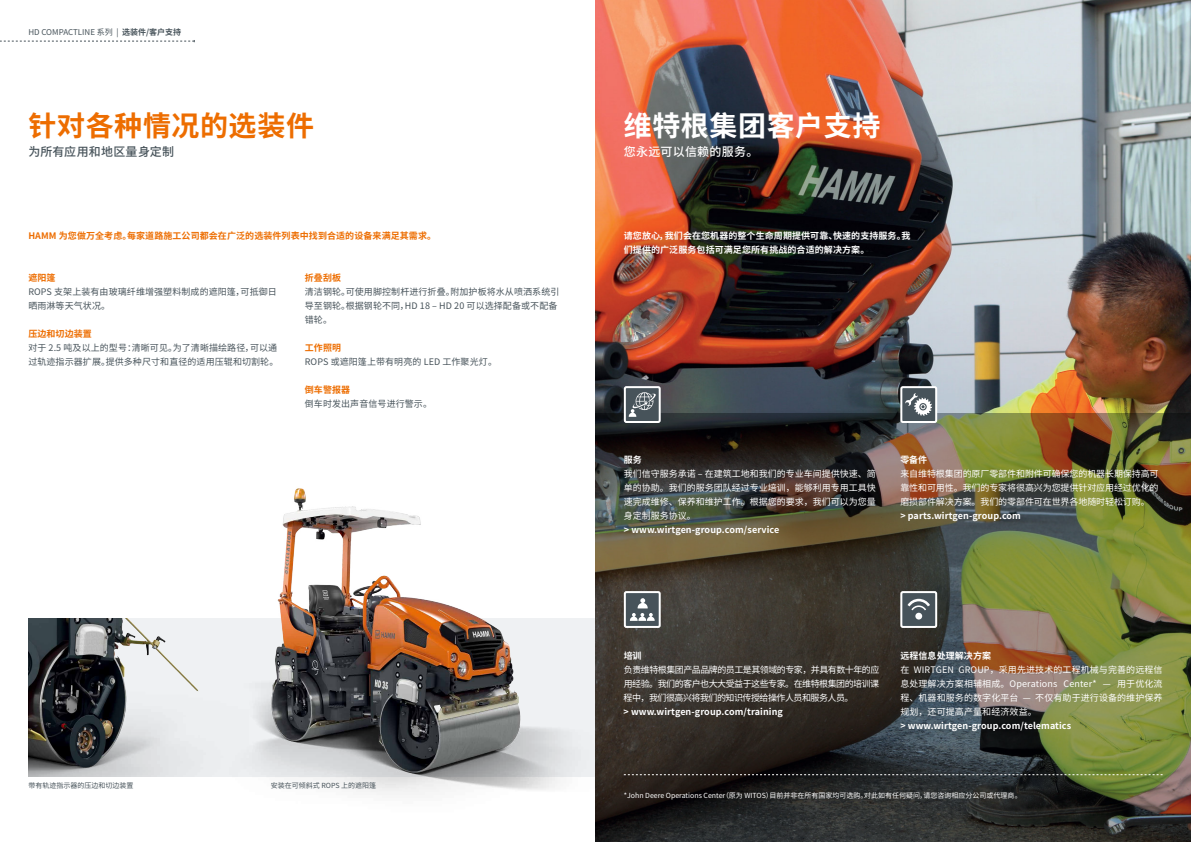
<style>
.page{position:relative;width:1191px;height:842px;background:#fff}
.page>*{position:absolute;margin:0;border:0;box-sizing:border-box;transform-origin:0 0}
.t1{font:700 28px "Source Han Sans CN";letter-spacing:.025em;color:#ed6d00}
.t2{font:700 28px "Source Han Sans CN";letter-spacing:.02em;color:#fff}
.t3{font:500 12px "Source Han Sans CN";letter-spacing:.015em;color:#47535a}
.t4{font:500 12px "Source Han Sans CN";letter-spacing:.02em;color:#fff}
.t5{font:9px/14px "Source Han Sans CN";letter-spacing:-.005em;color:#fff;text-align:justify}
.t6{font:9px/14px "Source Han Sans CN";letter-spacing:.01em;color:#47535a}
.t7{font:700 9px/14px "Source Han Sans CN";letter-spacing:.01em;color:#fff}
.t8{font:700 9px "Source Han Sans CN";letter-spacing:.01em;color:#ed6d00}
.t9{font:8px "Source Han Sans CN";color:#47535a}
.t10{font:7px "Source Han Sans CN";color:#fff}
.t11{font:7px "Source Han Sans CN";color:#47535a}
.s1{font-weight:700}
</style>
<div class="page">
<img style="left:595px;top:0;width:596px;height:413px">
<img style="left:248px;top:488px;width:346px;height:307px">
<img style="left:28px;top:618px;width:220px;height:159px">
<svg style="left:0;top:40px;width:195px;height:2px"></svg>
<img style="left:595px;top:413px;width:596px;height:429px">
<svg style="left:624px;top:774px;width:538px;height:1px"></svg>
<div style="left:625px;top:592px;width:34px;height:35px;background:#47535a;border-radius:2px"></div>
<div style="left:624px;top:591px;width:36px;height:37px;border:2px solid #fff;border-radius:2px"></div>
<svg style="left:630px;top:598px;width:24px;height:23px"></svg>
<div style="left:901px;top:592px;width:35px;height:35px;background:#47535a;border-radius:2px"></div>
<div style="left:900px;top:591px;width:37px;height:37px;border:2px solid #fff;border-radius:2px"></div>
<div style="left:915px;top:613px;width:7px;height:6px;background:#fff;border-radius:50%"></div>
<svg style="left:907px;top:599px;width:23px;height:11px"></svg>
<div style="left:625px;top:387px;width:34px;height:35px;background:#47535a;border-radius:2px"></div>
<div style="left:624px;top:386px;width:36px;height:37px;border:2px solid #fff;border-radius:2px"></div>
<svg style="left:628px;top:392px;width:28px;height:25px"></svg>
<div style="left:901px;top:387px;width:35px;height:35px;background:#47535a;border-radius:2px"></div>
<div style="left:900px;top:386px;width:37px;height:37px;border:2px solid #fff;border-radius:2px"></div>
<svg style="left:905px;top:393px;width:27px;height:23px"></svg>
<p class="t9" style="left:28px;top:27px;width:154px">HD COMPACTLINE 系列 | <span class="s1">选装件/客户支持</span></p>
<h1 class="t1" style="left:28px;top:110px;width:287px">针对各种情况的选装件</h1>
<h2 class="t3" style="left:28px;top:145px;width:147px">为所有应用和地区量身定制</h2>
<p class="t8" style="left:28px;top:231px;width:409px">HAMM 为您做万全考虑。每家道路施工公司都会在广泛的选装件列表中找到合适的设备来满足其需求。</p>
<p class="t8" style="left:305px;top:273px;width:38px">折叠刮板</p>
<p class="t6" style="left:305px;top:285px;width:256px">清洁钢轮。可使用脚控制杆进行折叠。附加护板将水从喷洒系统引导至钢轮。根据钢轮不同，HD 18 – HD 20 可以选择配备或不配备错轮。</p>
<p class="t8" style="left:305px;top:343px;width:38px">工作照明</p>
<p class="t6" style="left:305px;top:355px;width:194px">ROPS 或遮阳篷上带有明亮的 LED 工作聚光灯。</p>
<p class="t8" style="left:305px;top:385px;width:47px">倒车警报器</p>
<p class="t6" style="left:305px;top:397px;width:129px">倒车时发出声音信号进行警示。</p>
<p class="t8" style="left:28px;top:272px;width:29px">遮阳篷</p>
<p class="t6" style="left:28px;top:285px;width:250px">ROPS 支架上装有由玻璃纤维增强塑料制成的遮阳篷，可抵御日晒雨淋等天气状况。</p>
<p class="t8" style="left:28px;top:329px;width:65px">压边和切边装置</p>
<p class="t6" style="left:28px;top:341px;width:252px">对于 2.5 吨及以上的型号：清晰可见。为了清晰描绘路径，可以通过轨迹指示器扩展。提供多种尺寸和直径的适用压辊和切割轮。</p>
<p class="t11" style="left:28px;top:781px;width:107px">带有轨迹指示器的压边和切边装置</p>
<p class="t11" style="left:271px;top:781px;width:107px">安装在可倾斜式 ROPS 上的遮阳篷</p>
<h1 class="t2" style="left:624px;top:110px;width:258px">维特根集团客户支持</h1>
<h2 class="t4" style="left:624px;top:145px;width:136px">您永远可以信赖的服务。</h2>
<p class="t7" style="left:624px;top:229px;width:288px">请您放心，我们会在您机器的整个生命周期提供可靠、快速的支持服务。我们提供的广泛服务包括可满足您所有挑战的合适的解决方案。</p>
<p class="t7" style="left:624px;top:453px;width:20px">服务</p>
<p class="t5" style="left:624px;top:467px;width:253px">我们信守服务承诺 – 在建筑工地和我们的专业车间提供快速、简单的协助。我们的服务团队经过专业培训，能够利用专用工具快速完成维修、保养和维护工作。根据您的要求，我们可以为您量身定制服务协议。</p>
<p class="t7" style="left:624px;top:523px;width:157px">&gt; www.wirtgen-group.com/service</p>
<p class="t7" style="left:900px;top:453px;width:28px">零备件</p>
<p class="t5" style="left:900px;top:467px;width:260px">来自维特根集团的原厂零部件和附件可确保您的机器长期保持高可靠性和可用性。我们的专家将很高兴为您提供针对应用经过优化的磨损部件解决方案。我们的零部件可在世界各地随时轻松订购。</p>
<p class="t7" style="left:900px;top:509px;width:122px">&gt; parts.wirtgen-group.com</p>
<p class="t7" style="left:624px;top:649px;width:19px">培训</p>
<p class="t5" style="left:623px;top:663px;width:257px">负责维特根集团产品品牌的员工是其领域的专家，并具有数十年的应用经验。我们的客户也大大受益于这些专家。在维特根集团的培训课程中，我们很高兴将我们的知识传授给操作人员和服务人员。</p>
<p class="t7" style="left:623px;top:705px;width:161px">&gt; www.wirtgen-group.com/training</p>
<p class="t7" style="left:900px;top:649px;width:92px">远程信息处理解决方案</p>
<p class="t5" style="left:900px;top:663px;width:264px">在 WIRTGEN GROUP，采用先进技术的工程机械与完善的远程信息处理解决方案相辅相成。Operations Center* — 用于优化流程、机器和服务的数字化平台 — 不仅有助于进行设备的维护保养规划，还可提高产量和经济效益。</p>
<p class="t7" style="left:900px;top:719px;width:172px">&gt; www.wirtgen-group.com/telematics</p>
<p class="t10" style="left:624px;top:792px;width:399px">*John Deere Operations Center（原为 WITOS）目前并非在所有国家均可选购。对此如有任何疑问，请您咨询相应分公司或代理商。</p>
</div>
